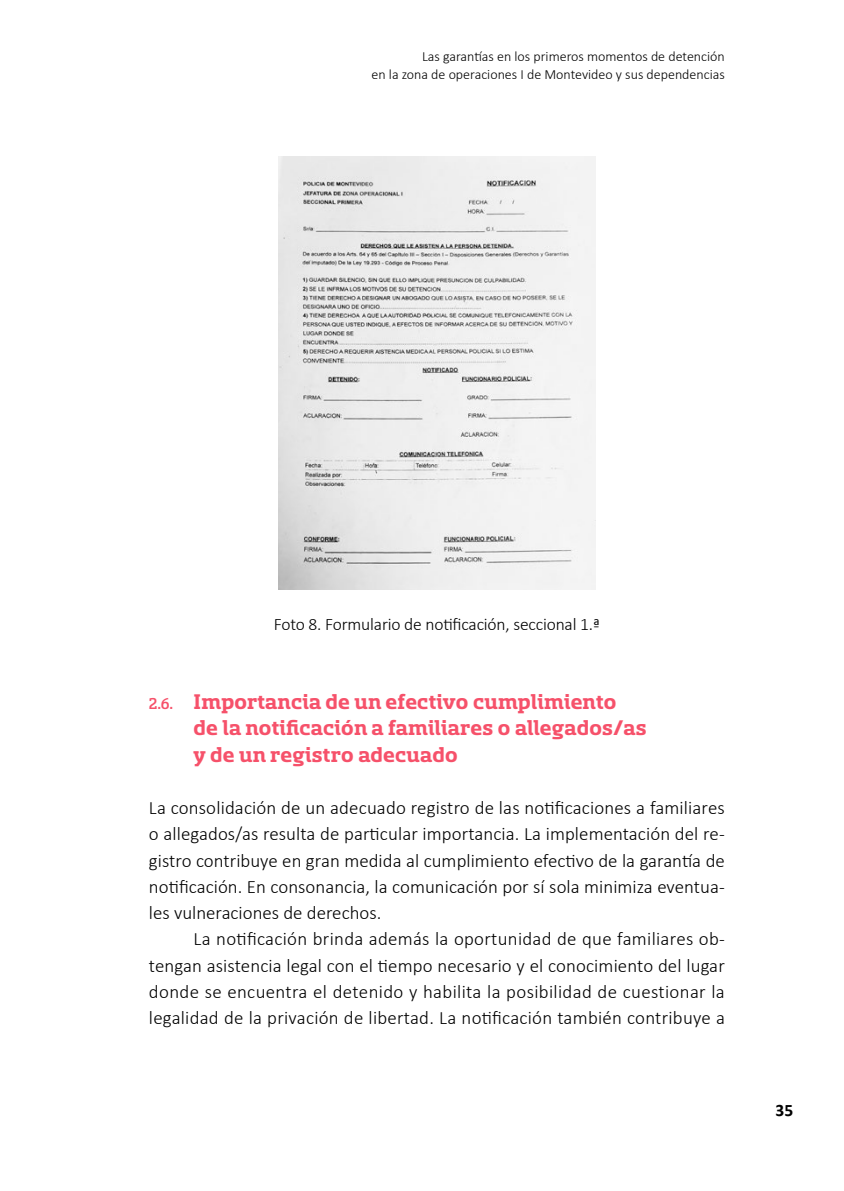
<style>
.page{position:relative;width:844px;height:1191px;background:#fff}
.page>*{position:absolute;margin:0;border:0;box-sizing:border-box;transform-origin:0 0}
._04_SUBTÍTULO_1{font:700 23.45px/26.2px "Sancoale Slab Norm";letter-spacing:.01em;color:#f6516a}
._01_TEXTO_PRIMER{font:300 18.9px/26.2px "Calibri";letter-spacing:.005em;color:#000;text-align:justify}
._01_TEXTO_NORMAL{font:300 18.9px/26.2px "Calibri";letter-spacing:.015em;color:#000;text-align:justify}
._17_FIGURA_TÍTULO{font:300 17.5px "Calibri";letter-spacing:-.01em;color:#000}
.t1{font:700 17.5px "Calibri";color:#000}
.t2{font:300 14px/17.5px "Calibri";color:#000;text-align:right}
.s1{font-weight:500;font-size:17.5px}
</style>
<div class="page">
<img style="left:278px;top:157px;width:317px;height:432px">
<p class="t2" style="left:371px;top:48px;width:355px">Las garantías en los primeros momentos de detención<br>en la zona de operaciones I de Montevideo y sus dependencias</p>
<p class="_17_FIGURA_TÍTULO" style="left:274px;top:613px;width:327px">Foto 8. Formulario de notificación, seccional 1.ª</p>
<p class="_04_SUBTÍTULO_1" style="left:193px;top:688px;width:454px;text-indent:-45px"><span class="s1">2.6.</span> Importancia de un efectivo cumplimiento de la notificación a familiares o allegados/as y de un registro adecuado</p>
<p class="_01_TEXTO_PRIMER" style="left:149px;top:794px;width:577px">La consolidación de un adecuado registro de las notificaciones a familiares o allegados/as resulta de particular importancia. La implementación del re&shy;gistro contribuye en gran medida al cumplimiento efectivo de la garantía de notificación. En consonancia, la comunicación por sí sola minimiza eventua&shy;les vulneraciones de derechos.</p>
<p class="_01_TEXTO_NORMAL" style="left:149px;top:925px;width:577px;text-indent:45px">La notificación brinda además la oportunidad de que familiares ob&shy;tengan asistencia legal con el tiempo necesario y el conocimiento del lugar donde se encuentra el detenido y habilita la posibilidad de cuestionar la legalidad de la privación de libertad. La notificación también contribuye a</p>
<p class="t1" style="left:775px;top:1097px;width:19px">35</p>
</div>
